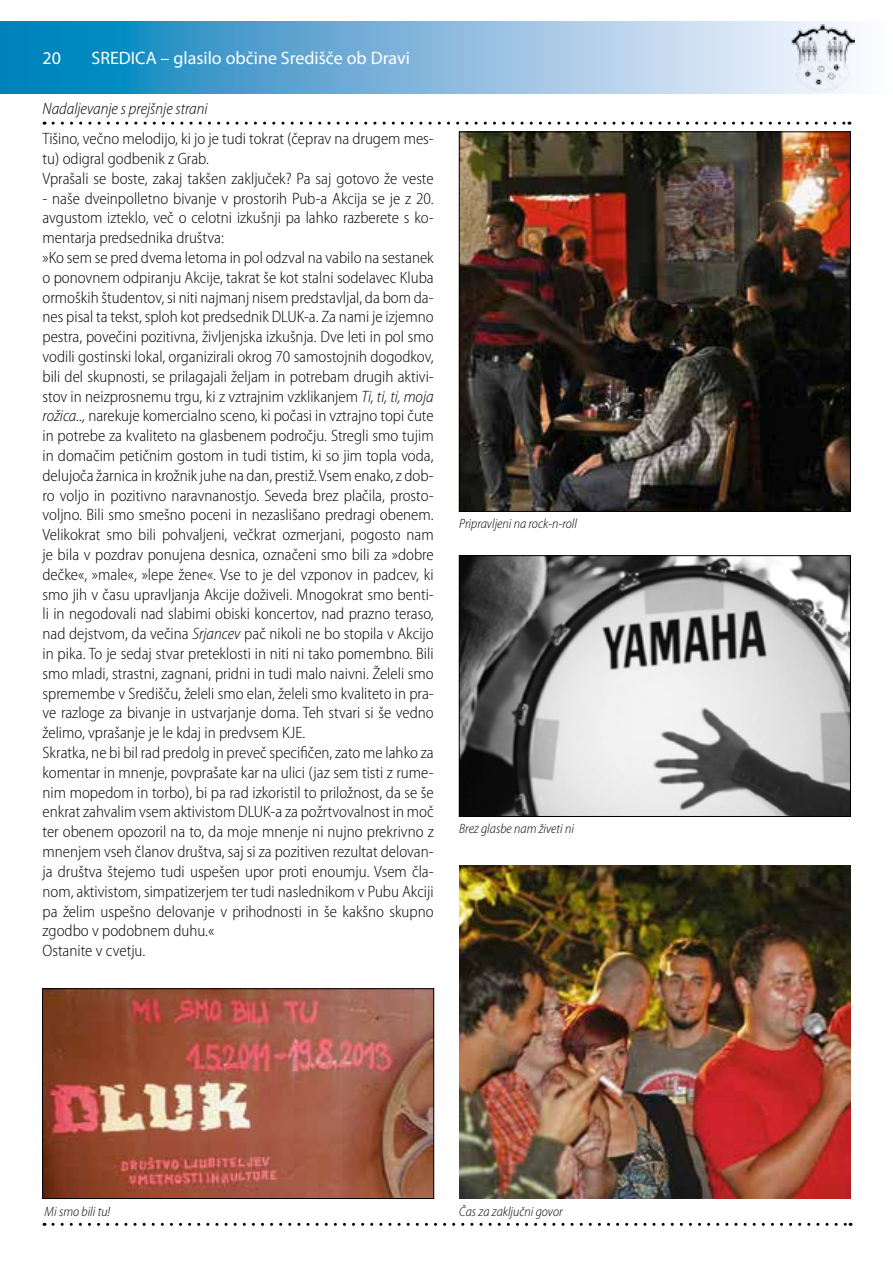
<style>
.page{position:relative;width:893px;height:1263px;background:#fff}
.page>*{position:absolute;margin:0;border:0;box-sizing:border-box;transform-origin:0 0}
.t1{font:18px "Myriad Pro";color:#fff}
.t2{font:300 semi-condensed 16.5px/19.8px "Myriad Pro";color:#000}
.t3{font:italic 300 semi-condensed 16.5px "Myriad Pro";color:#000}
.t4{font:italic 300 semi-condensed 13.5px "Myriad Pro";color:#000}
.s1{font-style:italic}
</style>
<div class="page">
<svg style="left:0;top:21px;width:855px;height:73px;background:#75b4da"></svg>
<img style="left:790px;top:24px;width:64px;height:67px">
<svg style="left:53px;top:1223px;width:798px;height:3px"></svg>
<svg style="left:53px;top:122px;width:797px;height:3px"></svg>
<img style="left:459px;top:865px;width:391px;height:333px">
<img style="left:44px;top:990px;width:388px;height:207px">
<div style="left:42px;top:988px;width:392px;height:211px;border:1px solid #000"></div>
<img style="left:461px;top:133px;width:388px;height:377px">
<div style="left:459px;top:131px;width:392px;height:381px;border:1px solid #000"></div>
<img style="left:461px;top:557px;width:388px;height:258px">
<div style="left:459px;top:555px;width:392px;height:262px;border:1px solid #000"></div>
<p class="t1" style="left:43px;top:46px;width:20px">20</p>
<p class="t1" style="left:92px;top:46px;width:320px">SREDICA – glasilo občine Središče ob Dravi</p>
<p class="t3" style="left:43px;top:100px;width:167px">Nadaljevanje s prejšnje strani</p>
<p class="t2" style="left:43px;top:129px;width:393px">Tišino, večno melodijo, ki jo je tudi tokrat (čeprav na drugem mes&shy;tu) odigral godbenik z Grab.<br>Vprašali se boste, zakaj takšen zaključek? Pa saj gotovo že veste</p>
<p class="t2" style="left:43px;top:189px;width:393px">- naše dveinpolletno bivanje v prostorih Pub-a Akcija se je z 20. avgustom izteklo, več o celotni izkušnji pa lahko razberete s ko&shy;mentarja predsednika društva:<br>»Ko sem se pred dvema letoma in pol odzval na vabilo na sestanek o ponovnem odpiranju Akcije, takrat še kot stalni sodelavec Kluba ormoških študentov, si niti najmanj nisem predstavljal, da bom da&shy;nes pisal ta tekst, sploh kot predsednik DLUK-a. Za nami je izjemno pestra, povečini pozitivna, življenjska izkušnja. Dve leti in pol smo vodili gostinski lokal, organizirali okrog 70 samostojnih dogodkov, bili del skupnosti, se prilagajali željam in potrebam drugih aktivi&shy;stov in neizprosnemu trgu, ki z vztrajnim vzklikanjem <span class="s1">Ti, ti, ti, moja rožica..,</span> narekuje komercialno sceno, ki počasi in vztrajno topi čute in potrebe za kvaliteto na glasbenem področju. Stregli smo tujim in domačim petičnim gostom in tudi tistim, ki so jim topla voda, delujoča žarnica in krožnik juhe na dan, prestiž. Vsem enako, z dob&shy;ro voljo in pozitivno naravnanostjo. Seveda brez plačila, prosto&shy;voljno. Bili smo smešno poceni in nezaslišano predragi obenem.<br>Velikokrat smo bili pohvaljeni, večkrat ozmerjani, pogosto nam je bila v pozdrav ponujena desnica, označeni smo bili za »dobre dečke«, »male«, »lepe žene«. Vse to je del vzponov in padcev, ki smo jih v času upravljanja Akcije doživeli. Mnogokrat smo benti&shy;li in negodovali nad slabimi obiski koncertov, nad prazno teraso, nad dejstvom, da večina <span class="s1">Srjancev</span> pač nikoli ne bo stopila v Akcijo in pika. To je sedaj stvar preteklosti in niti ni tako pomembno. Bili smo mladi, strastni, zagnani, pridni in tudi malo naivni. Želeli smo spremembe v Središču, želeli smo elan, želeli smo kvaliteto in pra&shy;ve razloge za bivanje in ustvarjanje doma. Teh stvari si še vedno želimo, vprašanje je le kdaj in predvsem KJE.<br>Skratka, ne bi bil rad predolg in preveč specifičen, zato me lahko za komentar in mnenje, povprašate kar na ulici (jaz sem tisti z rume&shy;nim mopedom in torbo), bi pa rad izkoristil to priložnost, da se še enkrat zahvalim vsem aktivistom DLUK-a za požrtvovalnost in moč ter obenem opozoril na to, da moje mnenje ni nujno prekrivno z mnenjem vseh članov društva, saj si za pozitiven rezultat delovan&shy;ja društva štejemo tudi uspešen upor proti enoumju. Vsem čla&shy;nom, aktivistom, simpatizerjem ter tudi naslednikom v Pubu Akciji pa želim uspešno delovanje v prihodnosti in še kakšno skupno zgodbo v podobnem duhu.«<br>Ostanite v cvetju.</p>
<p class="t4" style="left:459px;top:517px;width:119px">Pripravljeni na rock-n-roll</p>
<p class="t4" style="left:459px;top:822px;width:116px">Brez glasbe nam živeti ni</p>
<p class="t4" style="left:45px;top:1204px;width:67px">Mi smo bili tu!</p>
<p class="t4" style="left:459px;top:1204px;width:105px">Čas za zaključni govor</p>
</div>
